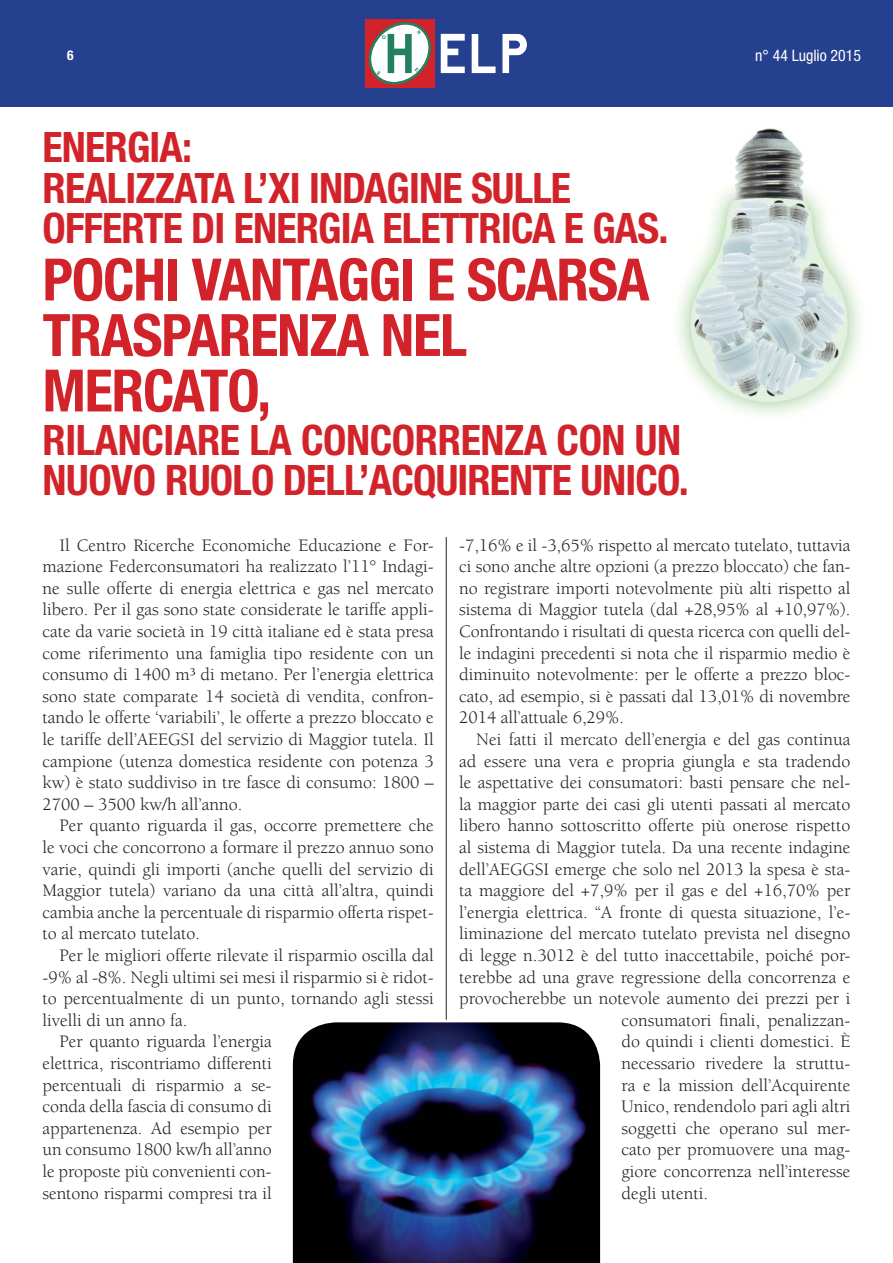
<style>
.page{position:relative;width:893px;height:1263px;background:#fff}
.page>*{position:absolute;margin:0;border:0;box-sizing:border-box;transform-origin:0 0}
.t1{font:85.65px "Aviator";color:#fff}
.t2{font:700 condensed 58.5px/55.5px "Helvetica Neue";letter-spacing:-.02em;color:#d2232a}
.t3{font:700 condensed 42px/40.5px "Helvetica Neue";letter-spacing:-.02em;color:#d2232a}
.t4{font:18px/21.6px "Berkeley";color:#231f20;text-align:justify}
.t5{font:condensed 15.75px "Helvetica Neue";color:#fff}
.t6{font:700 condensed 13.5px "Helvetica Neue";color:#fff}
</style>
<div class="page">
<div style="left:0;top:0;width:893px;height:107px;background:#25408e"></div>
<div style="left:365px;top:19px;width:70px;height:68px;background:#d2232a"></div>
<svg style="left:368px;top:22px;width:63px;height:63px"></svg>
<img style="left:293px;top:1022px;width:307px;height:241px">
<img style="left:678px;top:128px;width:183px;height:287px">
<hr style="left:446px;top:537px;width:1px;height:483px;background:#231f20">
<p class="t6" style="left:67px;top:50px;width:8px">6</p>
<h1 class="t1" style="left:437px;top:-7px;width:94px">elp</h1>
<p class="t5" style="left:755px;top:50px;width:107px">n° 44 Luglio 2015</p>
<h3 class="t3" style="left:43px;top:131px;width:627px">ENERGIA:<br>REALIZZATA L’XI INDAGINE SULLE<br>OFFERTE DI ENERGIA ELETTRICA E GAS.</h3>
<h2 class="t2" style="left:43px;top:257px;width:608px">POCHI VANTAGGI E SCARSA<br>TRASPARENZA NEL<br>MERCATO,</h2>
<h3 class="t3" style="left:43px;top:423px;width:648px">RILANCIARE LA CONCORRENZA CON UN<br>NUOVO RUOLO DELL’ACQUIRENTE UNICO.</h3>
<p class="t4" style="left:459px;top:536px;width:393px">-7,16% e il -3,65% rispetto al mercato tutelato, tuttavia ci sono anche altre opzioni (a prezzo bloccato) che fan&shy;no registrare importi notevolmente più alti rispetto al sistema di Maggior tutela (dal +28,95% al +10,97%).<br>Confrontando i risultati di questa ricerca con quelli del&shy;le indagini precedenti si nota che il risparmio medio è diminuito notevolmente: per le offerte a prezzo bloc&shy;cato, ad esempio, si è passati dal 13,01% di novembre 2014 all’attuale 6,29%.</p>
<p class="t4" style="left:476px;top:730px;width:376px">Nei fatti il mercato dell’energia e del gas continua</p>
<p class="t4" style="left:459px;top:752px;width:393px">ad essere una vera e propria giungla e sta tradendo</p>
<p class="t4" style="left:459px;top:773px;width:393px">le aspettative dei consumatori: basti pensare che nel-</p>
<p class="t4" style="left:459px;top:795px;width:393px">la maggior parte dei casi gli utenti passati al mercato</p>
<p class="t4" style="left:459px;top:816px;width:393px">libero hanno sottoscritto offerte più onerose rispetto</p>
<p class="t4" style="left:459px;top:838px;width:393px">al sistema di Maggior tutela. Da una recente indagine</p>
<p class="t4" style="left:459px;top:860px;width:393px">dell’AEGGSI emerge che solo nel 2013 la spesa è sta-</p>
<p class="t4" style="left:459px;top:881px;width:393px">ta maggiore del +7,9% per il gas e del +16,70% per</p>
<p class="t4" style="left:459px;top:903px;width:393px">l’energia elettrica. “A fronte di questa situazione, l’e-</p>
<p class="t4" style="left:459px;top:924px;width:393px">liminazione del mercato tutelato prevista nel disegno</p>
<p class="t4" style="left:459px;top:946px;width:393px">di legge n.3012 è del tutto inaccettabile, poiché por-</p>
<p class="t4" style="left:459px;top:968px;width:393px">terebbe ad una grave regressione della concorrenza e</p>
<p class="t4" style="left:459px;top:989px;width:393px">provocherebbe un notevole aumento dei prezzi per i</p>
<p class="t4" style="left:621px;top:1011px;width:231px">consumatori finali, penalizzan-</p>
<p class="t4" style="left:621px;top:1032px;width:231px">do quindi i clienti domestici. È</p>
<p class="t4" style="left:621px;top:1054px;width:231px">necessario rivedere la struttu-</p>
<p class="t4" style="left:621px;top:1076px;width:231px">ra e la mission dell’Acquirente</p>
<p class="t4" style="left:621px;top:1097px;width:231px">Unico, rendendolo pari agli altri</p>
<p class="t4" style="left:621px;top:1119px;width:231px">soggetti che operano sul mer-</p>
<p class="t4" style="left:621px;top:1140px;width:231px">cato per promuovere una mag-</p>
<p class="t4" style="left:621px;top:1162px;width:231px">giore concorrenza nell’interesse</p>
<p class="t4" style="left:621px;top:1184px;width:88px">degli utenti.</p>
<p class="t4" style="left:43px;top:536px;width:393px;text-indent:17px">Il Centro Ricerche Economiche Educazione e For&shy;mazione Federconsumatori ha realizzato l’11° Indagi&shy;ne sulle offerte di energia elettrica e gas nel mercato libero. Per il gas sono state considerate le tariffe appli&shy;cate da varie società in 19 città italiane ed è stata presa come riferimento una famiglia tipo residente con un consumo di 1400 m³ di metano. Per l’energia elettrica sono state comparate 14 società di vendita, confron&shy;tando le offerte ‘variabili’, le offerte a prezzo bloccato e le tariffe dell’AEEGSI del servizio di Maggior tutela. Il campione (utenza domestica residente con potenza 3 kw) è stato suddiviso in tre fasce di consumo: 1800 – 2700 – 3500 kw/h all’anno.</p>
<p class="t4" style="left:43px;top:816px;width:393px;text-indent:17px">Per quanto riguarda il gas, occorre premettere che le voci che concorrono a formare il prezzo annuo sono varie, quindi gli importi (anche quelli del servizio di Maggior tutela) variano da una città all’altra, quindi cambia anche la percentuale di risparmio offerta rispet&shy;to al mercato tutelato.</p>
<p class="t4" style="left:60px;top:946px;width:376px">Per le migliori offerte rilevate il risparmio oscilla dal</p>
<p class="t4" style="left:43px;top:968px;width:393px">-9% al -8%. Negli ultimi sei mesi il risparmio si è ridot-</p>
<p class="t4" style="left:43px;top:989px;width:393px">to percentualmente di un punto, tornando agli stessi</p>
<p class="t4" style="left:43px;top:1011px;width:146px">livelli di un anno fa.</p>
<p class="t4" style="left:60px;top:1032px;width:214px">Per quanto riguarda l’energia</p>
<p class="t4" style="left:43px;top:1054px;width:231px">elettrica, riscontriamo differenti</p>
<p class="t4" style="left:43px;top:1076px;width:231px">percentuali di risparmio a se-</p>
<p class="t4" style="left:43px;top:1097px;width:231px">conda della fascia di consumo di</p>
<p class="t4" style="left:43px;top:1119px;width:231px">appartenenza. Ad esempio per</p>
<p class="t4" style="left:43px;top:1140px;width:231px">un consumo 1800 kw/h all’anno</p>
<p class="t4" style="left:43px;top:1162px;width:231px">le proposte più convenienti con-</p>
<p class="t4" style="left:43px;top:1184px;width:231px">sentono risparmi compresi tra il</p>
</div>
